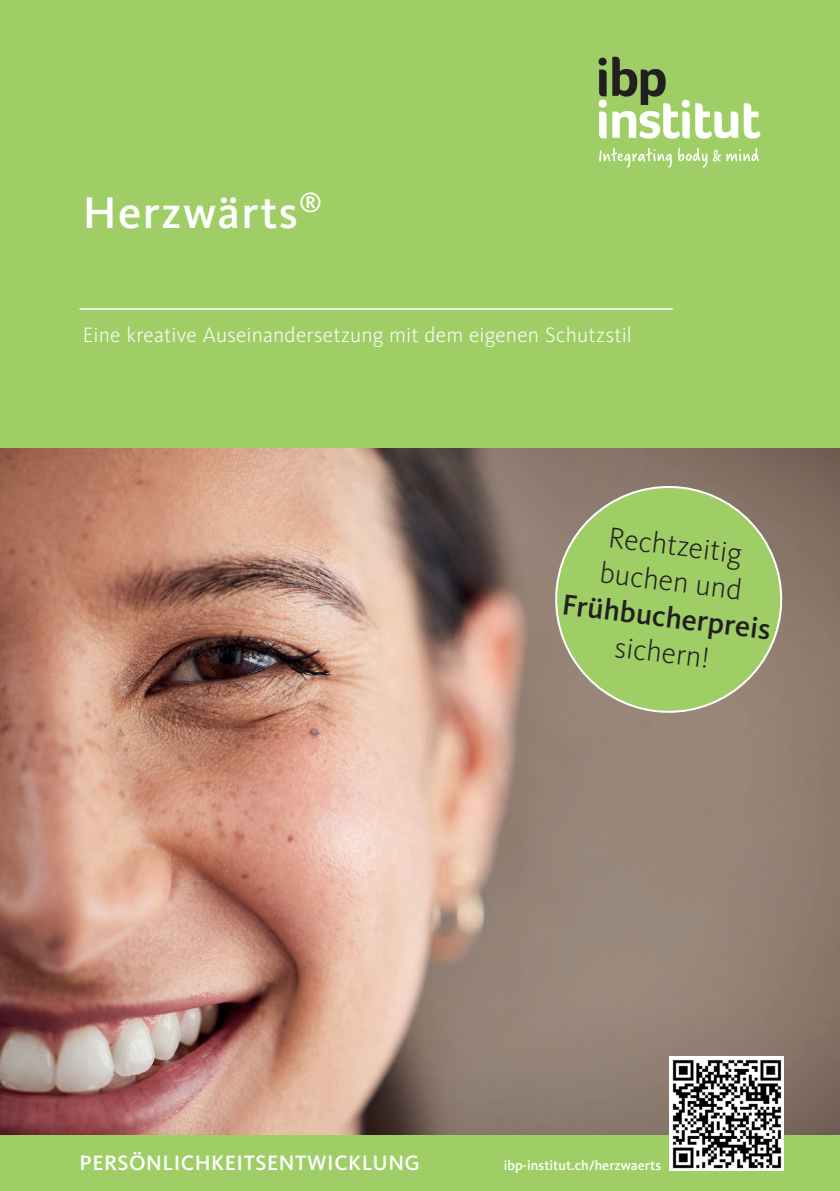
<style>
.page{position:relative;width:840px;height:1191px;background:#fff}
.page>*{position:absolute;margin:0;border:0;box-sizing:border-box;transform-origin:0 0}
.t1{font:500 46px "Kievit OT";letter-spacing:.03em;color:#fff}
.t2{font:300 30px/36px "Kievit OT";color:#231f20}
.t3{font:500 30px "Kievit OT";color:#231f20}
.t4{font:300 21.6px "Kievit OT";letter-spacing:.005em;color:#fff}
.t5{font:500 21.6px "Kievit OT";letter-spacing:.025em;color:#fff}
.t6{font:500 14px "Kievit OT";color:#fff}
</style>
<div class="page">
<div style="left:0;top:0;width:839px;height:1191px;background:#9fce66"></div>
<img style="left:0;top:448px;width:839px;height:686px">
<svg style="left:599px;top:148px;width:72px;height:20px"></svg>
<svg style="left:678px;top:148px;width:80px;height:19px"></svg>
<svg style="left:743px;top:103px;width:17px;height:36px"></svg>
<svg style="left:612px;top:57px;width:125px;height:82px"></svg>
<svg style="left:598px;top:58px;width:8px;height:80px"></svg>
<hr style="left:79px;top:308px;width:593px;height:2px;background:#fff">
<svg style="left:547px;top:478px;width:242px;height:240px"></svg>
<img style="left:669px;top:1056px;width:113px;height:114px">
<h1 class="t1" style="left:83px;top:186px;width:240px">Herzwärts<sup>®</sup></h1>
<p class="t4" style="left:83px;top:323px;width:550px">Eine kreative Auseinandersetzung mit dem eigenen Schutzstil</p>
<h2 class="t2" style="left:606px;top:519px;width:144px;rotate:7deg">Rechtzeitig buchen und</h2>
<h2 class="t3" style="left:564px;top:587px;width:211px;rotate:7deg">Frühbucherpreis</h2>
<h2 class="t2" style="left:616px;top:629px;width:96px;rotate:7deg">sichern!</h2>
<p class="t5" style="left:79px;top:1150px;width:342px">PERSÖNLICHKEITSENTWICKLUNG</p>
<p class="t6" style="left:503px;top:1156px;width:159px">ibp-institut.ch/herzwaerts</p>
</div>
